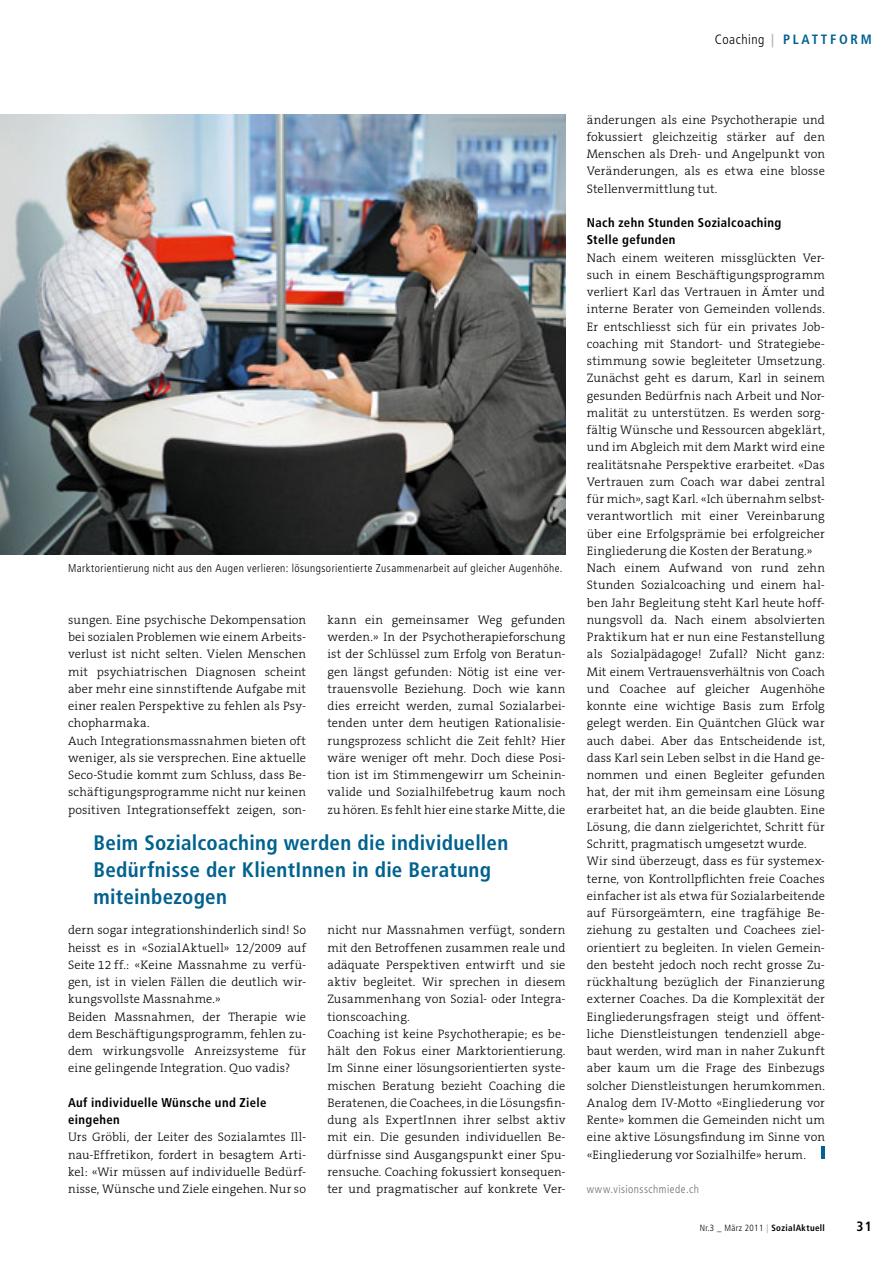
<style>
.page{position:relative;width:893px;height:1263px;background:#fff}
.page>*{position:absolute;margin:0;border:0;box-sizing:border-box;transform-origin:0 0}
.t1{font:700 condensed 21px/27px "Frutiger";letter-spacing:.015em;color:#00628e}
.t2{font:700 condensed 13.5px "Frutiger";letter-spacing:.2em;color:#00628e}
.t3{font:700 condensed 13.5px "Frutiger";color:#000}
.t4{font:700 condensed 12.75px/17.2px "Frutiger";letter-spacing:.03em;color:#000}
.t5{font:300 12.3px/17.2px "The Serif B3";letter-spacing:.01em;color:#000}
.t6{font:300 condensed 11.25px "Frutiger";letter-spacing:.04em;color:#000}
.t7{font:300 condensed 11.25px "Frutiger";letter-spacing:.045em;color:#6e6e6e}
.t8{font:300 condensed 9px "Frutiger";letter-spacing:.04em;color:#000}
.s1{font-weight:300;color:#000}
.s2{color:#b1b2b3}
.s3{font-weight:700;color:#b1b2b3}
.s4{font-weight:700}
</style>
<div class="page">
<img style="left:0;top:115px;width:566px;height:440px">
<svg style="left:822px;top:1146px;width:3px;height:13px"></svg>
<p class="t2" style="left:715px;top:31px;width:159px"><span class="s1">Coaching</span> <span class="s2">|</span> Plattform</p>
<p class="t6" style="left:68px;top:562px;width:496px">Marktorientierung nicht aus den Augen verlieren: lösungsorientierte Zusammenarbeit auf gleicher Augenhöhe.</p>
<p class="t5" style="left:68px;top:612px;width:240px">sungen. Eine psychische Dekompensation bei sozialen Problemen wie einem Arbeits&shy;verlust ist nicht selten. Vielen Menschen mit psychiatrischen Diagnosen scheint aber mehr eine sinnstiftende Aufgabe mit einer realen Perspektive zu fehlen als Psy&shy;chopharmaka.<br>Auch Integrationsmassnahmen bieten oft weniger, als sie versprechen. Eine aktuelle Seco-Studie kommt zum Schluss, dass Be&shy;schäftigungsprogramme nicht nur keinen positiven Integrationseffekt zeigen, son-</p>
<p class="t5" style="left:327px;top:612px;width:240px;text-align:justify">kann ein gemeinsamer Weg gefunden werden.» In der Psychotherapieforschung ist der Schlüssel zum Erfolg von Beratun&shy;gen längst gefunden: Nötig ist eine ver&shy;trauensvolle Beziehung. Doch wie kann dies erreicht werden, zumal Sozialarbei&shy;tenden unter dem heutigen Rationalisie&shy;rungsprozess schlicht die Zeit fehlt? Hier wäre weniger oft mehr. Doch diese Posi&shy;tion ist im Stimmengewirr um Scheinin&shy;valide und Sozialhilfebetrug kaum noch zu hören. Es fehlt hier eine starke Mitte, die</p>
<h1 class="t1" style="left:94px;top:829px;width:416px">Beim Sozialcoaching werden die individuellen<br>Bedürfnisse der KlientInnen in die Beratung miteinbezogen</h1>
<p class="t5" style="left:68px;top:922px;width:240px">dern sogar integrationshinderlich sind! So heisst es in «SozialAktuell» 12/2009 auf Seite 12 ff.: «Keine Massnahme zu verfü&shy;gen, ist in vielen Fällen die deutlich wir&shy;kungsvollste Massnahme.»<br>Beiden Massnahmen, der Therapie wie dem Beschäftigungsprogramm, fehlen zu&shy;dem wirkungsvolle Anreizsysteme für eine gelingende Integration. Quo vadis?</p>
<p class="t4" style="left:68px;top:1094px;width:200px">Auf individuelle Wünsche und Ziele eingehen</p>
<p class="t5" style="left:68px;top:1129px;width:240px;text-align:justify">Urs Gröbli, der Leiter des Sozialamtes Ill&shy;nau-Effretikon, fordert in besagtem Arti&shy;kel: «Wir müssen auf individuelle Bedürf&shy;nisse, Wünsche und Ziele eingehen. Nur so</p>
<p class="t5" style="left:327px;top:922px;width:240px">nicht nur Massnahmen verfügt, sondern mit den Betroffenen zusammen reale und adäquate Perspektiven entwirft und sie aktiv begleitet. Wir sprechen in diesem Zusammenhang von Sozial- oder Integra&shy;tionscoaching.<br>Coaching ist keine Psychotherapie; es be&shy;hält den Fokus einer Marktorientierung.<br>Im Sinne einer lösungsorientierten syste&shy;mischen Beratung bezieht Coaching die Beratenen, die Coachees, in die Lösungsfin&shy;dung als ExpertInnen ihrer selbst aktiv mit ein. Die gesunden individuellen Be&shy;dürfnisse sind Ausgangspunkt einer Spu&shy;rensuche. Coaching fokussiert konsequen&shy;ter und pragmatischer auf konkrete Ver-</p>
<p class="t5" style="left:587px;top:111px;width:240px;text-align:justify">änderungen als eine Psychotherapie und fokussiert gleichzeitig stärker auf den Menschen als Dreh- und Angelpunkt von Veränderungen, als es etwa eine blosse Stellenvermittlung tut.</p>
<p class="t4" style="left:587px;top:214px;width:196px">Nach zehn Stunden Sozialcoaching<br>Stelle gefunden</p>
<p class="t5" style="left:587px;top:249px;width:240px">Nach einem weiteren missglückten Ver&shy;such in einem Beschäftigungsprogramm verliert Karl das Vertrauen in Ämter und interne Berater von Gemeinden vollends.<br>Er entschliesst sich für ein privates Job&shy;coaching mit Standort- und Strategiebe&shy;stimmung sowie begleiteter Umsetzung.<br>Zunächst geht es darum, Karl in seinem gesunden Bedürfnis nach Arbeit und Nor&shy;malität zu unterstützen. Es werden sorg&shy;fältig Wünsche und Ressourcen abgeklärt, und im Abgleich mit dem Markt wird eine realitätsnahe Perspektive erarbeitet. «Das Vertrauen zum Coach war dabei zentral für mich», sagt Karl. «Ich übernahm selbst&shy;verantwortlich mit einer Vereinbarung über eine Erfolgsprämie bei erfolgreicher Eingliederung die Kosten der Beratung.» Nach einem Aufwand von rund zehn Stunden Sozialcoaching und einem hal&shy;ben Jahr Begleitung steht Karl heute hoff&shy;nungsvoll da. Nach einem absolvierten Praktikum hat er nun eine Festanstellung als Sozialpädagoge! Zufall? Nicht ganz:<br>Mit einem Vertrauensverhältnis von Coach und Coachee auf gleicher Augenhöhe konnte eine wichtige Basis zum Erfolg gelegt werden. Ein Quäntchen Glück war auch dabei. Aber das Entscheidende ist, dass Karl sein Leben selbst in die Hand ge&shy;nommen und einen Begleiter gefunden hat, der mit ihm gemeinsam eine Lösung erarbeitet hat, an die beide glaubten. Eine Lösung, die dann zielgerichtet, Schritt für Schritt, pragmatisch umgesetzt wurde.<br>Wir sind überzeugt, dass es für systemex&shy;terne, von Kontrollpflichten freie Coaches einfacher ist als etwa für Sozialarbeitende auf Fürsorgeämtern, eine tragfähige Be&shy;ziehung zu gestalten und Coachees ziel&shy;orientiert zu begleiten. In vielen Gemein&shy;den besteht jedoch noch recht grosse Zu&shy;rückhaltung bezüglich der Finanzierung externer Coaches. Da die Komplexität der Eingliederungsfragen steigt und öffent&shy;liche Dienstleistungen tendenziell abge&shy;baut werden, wird man in naher Zukunft aber kaum um die Frage des Einbezugs solcher Dienstleistungen herumkommen.<br>Analog dem IV-Motto «Eingliederung vor Rente» kommen die Gemeinden nicht um eine aktive Lösungsfindung im Sinne von «Eingliederung vor Sozialhilfe» herum.</p>
<p class="t7" style="left:587px;top:1183px;width:114px">www.visionsschmiede.ch</p>
<p class="t8" style="left:700px;top:1222px;width:127px">Nr.3 _ März 2011 <span class="s3">|</span> <span class="s4">SozialAktuell</span></p>
<p class="t3" style="left:856px;top:1218px;width:17px">31</p>
</div>
